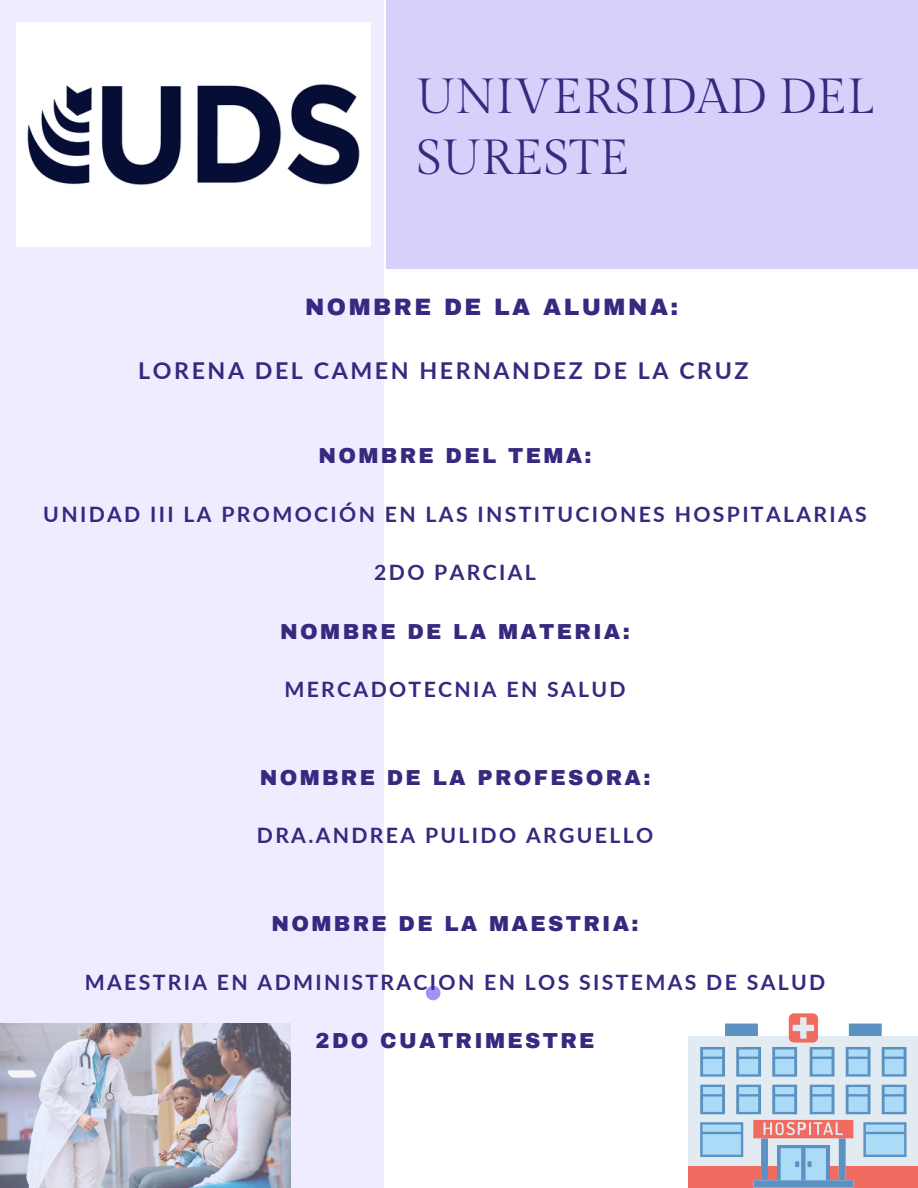
<style>
.page{position:relative;width:918px;height:1188px;background:#fff}
.page>*{position:absolute;margin:0;border:0;box-sizing:border-box;transform-origin:0 0}
.t1{font:49.2px/60.8px "Gilda Display";color:#372880}
.t2{font:700 23.25px "Lato";letter-spacing:.11em;color:#372880}
.t3{font:900 23.25px "Archivo";letter-spacing:.11em;color:#372880}
.t4{font:700 21.15px "Lato";letter-spacing:.11em;color:#372880}
.t5{font:900 21.15px "Archivo";letter-spacing:.11em;color:#372880}
</style>
<div class="page">
<div style="left:387px;top:0;width:531px;height:269px;background:#d7d0fa"></div>
<div style="left:0;top:0;width:384px;height:1188px;background:#efecff"></div>
<div style="left:426px;top:986px;width:14px;height:14px;background:#a291f6;border-radius:50%"></div>
<img style="left:16px;top:22px;width:354px;height:224px">
<img style="left:0;top:1023px;width:290px;height:165px">
<div style="left:689px;top:1036px;width:229px;height:152px;background:#e3ebf2"></div>
<div style="left:689px;top:1166px;width:229px;height:22px;background:#f16c60"></div>
<svg style="left:700px;top:1013px;width:207px;height:175px"></svg>
<p class="t1" style="left:416px;top:68px;width:459px">UNIVERSIDAD DEL<br>SURESTE</p>
<h2 class="t3" style="left:305px;top:294px;width:375px">NOMBRE DE LA ALUMNA:</h2>
<p class="t2" style="left:138px;top:356px;width:612px">LORENA DEL CAMEN HERNANDEZ DE LA CRUZ</p>
<p class="t5" style="left:319px;top:444px;width:275px">NOMBRE DEL TEMA:</p>
<p class="t4" style="left:43px;top:501px;width:825px">UNIDAD III LA PROMOCIÓN EN LAS INSTITUCIONES HOSPITALARIAS</p>
<h1 class="t4" style="left:374px;top:559px;width:163px">2DO PARCIAL</h1>
<p class="t5" style="left:280px;top:620px;width:351px">NOMBRE DE LA MATERIA:</p>
<h2 class="t4" style="left:284px;top:676px;width:343px">MERCADOTECNIA EN SALUD</h2>
<p class="t5" style="left:260px;top:766px;width:392px">NOMBRE DE LA PROFESORA:</p>
<h2 class="t4" style="left:257px;top:822px;width:398px">DRA.ANDREA PULIDO ARGUELLO</h2>
<h2 class="t5" style="left:271px;top:912px;width:369px">NOMBRE DE LA MAESTRIA:</h2>
<p class="t4" style="left:85px;top:969px;width:742px">MAESTRIA EN ADMINISTRACION EN LOS SISTEMAS DE SALUD</p>
<h2 class="t5" style="left:316px;top:1029px;width:280px">2DO CUATRIMESTRE</h2>
</div>
